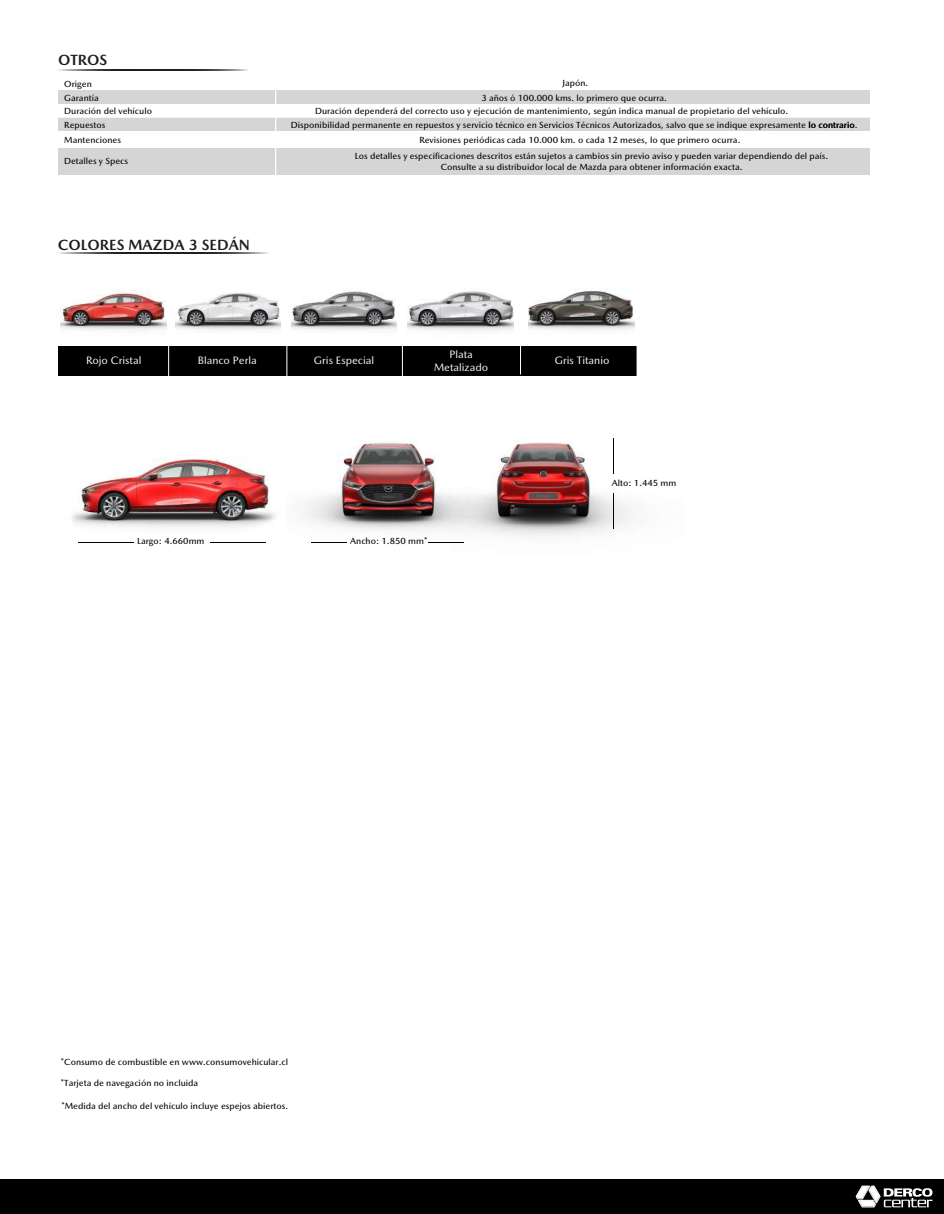
<style>
.page{position:relative;width:944px;height:1214px;background:#fff}
.page>*{position:absolute;margin:0;border:0;box-sizing:border-box;transform-origin:0 0}
.t1{font:700 15px "Mazda Type";color:#1d1e1c}
.t2{font:10.95px/13px "Mazda Type";color:#fff;text-align:center}
.t3{font:500 9px/13.5px "Mazda Type";color:#000}
</style>
<div class="page">
<svg style="left:59px;top:69px;width:189px;height:1px"></svg>
<div style="left:58px;top:90px;width:811px;height:14px;background:#d5d5d5"></div>
<div style="left:58px;top:117px;width:811px;height:14px;background:#d5d5d5"></div>
<div style="left:58px;top:149px;width:811px;height:26px;background:#d5d5d5"></div>
<hr style="left:58px;top:117px;width:811px;height:1px;background:#fff">
<div style="left:0;top:1179px;width:944px;height:35px;background:#000"></div>
<svg style="left:861px;top:1190px;width:72px;height:18px"></svg>
<svg style="left:855px;top:1185px;width:77px;height:22px"></svg>
<hr style="left:275px;top:77px;width:1px;height:137px;background:#fff">
<svg style="left:59px;top:252px;width:209px;height:2px"></svg>
<div style="left:58px;top:346px;width:578px;height:29px;background:#000"></div>
<hr style="left:168px;top:338px;width:1px;height:45px;background:#fff">
<hr style="left:286px;top:214px;width:1px;height:172px;background:#fff">
<hr style="left:402px;top:232px;width:1px;height:150px;background:#fff">
<hr style="left:520px;top:235px;width:1px;height:139px;background:#fff">
<img style="left:61px;top:289px;width:105px;height:41px">
<img style="left:175px;top:292px;width:106px;height:38px">
<img style="left:291px;top:291px;width:106px;height:39px">
<img style="left:408px;top:291px;width:105px;height:40px">
<img style="left:528px;top:289px;width:106px;height:42px">
<img style="left:531px;top:438px;width:99px;height:98px">
<img style="left:245px;top:441px;width:286px;height:102px">
<hr style="left:210px;top:541px;width:56px;height:1px;background:#000">
<hr style="left:78px;top:541px;width:56px;height:1px;background:#000">
<hr style="left:429px;top:541px;width:35px;height:1px;background:#000">
<hr style="left:311px;top:541px;width:36px;height:1px;background:#000">
<hr style="left:612px;top:438px;width:1px;height:35px;background:#000">
<hr style="left:612px;top:493px;width:1px;height:36px;background:#000">
<img style="left:72px;top:446px;width:213px;height:87px">
<h1 class="t1" style="left:58px;top:51px;width:51px">OTROS</h1>
<p class="t3" style="left:64px;top:77px;width:89px">Origen<br>Garantía<br>Duración del vehículo<br>Repuestos</p>
<p class="t3" style="left:64px;top:133px;width:58px">Mantenciones</p>
<p class="t3" style="left:64px;top:154px;width:65px">Detalles y Specs</p>
<h1 class="t1" style="left:58px;top:235px;width:194px">COLORES MAZDA 3 SEDÁN</h1>
<p class="t3" style="left:562px;top:76px;width:27px">Japón.</p>
<p class="t3" style="left:291px;top:104px;width:568px;text-indent:24px">Duración dependerá del correcto uso y ejecución de mantenimiento, según indica manual de propietario del vehículo.<br>Disponibilidad permanente en repuestos y servicio técnico en Servicios Técnicos Autorizados, salvo que se indique expresamente lo contrario.</p>
<p class="t3" style="left:355px;top:131px;width:475px;line-height:16.8px;text-indent:64px">Revisiones periódicas cada 10.000 km. o cada 12 meses, lo que primero ocurra.<br>Los detalles y especificaciones descritos están sujetos a cambios sin previo aviso y pueden variar dependiendo del país.</p>
<p class="t3" style="left:440px;top:160px;width:303px">Consulte a su distribuidor local de Mazda para obtener información exacta.</p>
<p class="t3" style="left:481px;top:91px;width:187px">3 años ó 100.000 kms. lo primero que ocurra.</p>
<p class="t2" style="left:86px;top:354px;width:57px">Rojo Cristal</p>
<p class="t2" style="left:198px;top:353px;width:61px">Blanco Perla</p>
<p class="t2" style="left:314px;top:354px;width:62px">Gris Especial</p>
<p class="t2" style="left:434px;top:348px;width:56px">Plata<br>Metalizado</p>
<p class="t2" style="left:554px;top:354px;width:56px">Gris Titanio</p>
<p class="t3" style="left:137px;top:534px;width:69px">Largo: 4.660mm</p>
<p class="t3" style="left:350px;top:534px;width:79px">Ancho: 1.850 mm*</p>
<p class="t3" style="left:612px;top:476px;width:66px">Alto: 1.445 mm</p>
<p class="t3" style="left:61px;top:1054px;width:229px">*Consumo de combustible en www.consumovehicular.cl</p>
<p class="t3" style="left:61px;top:1076px;width:139px">*Tarjeta de navegación no incluida</p>
<p class="t3" style="left:61px;top:1099px;width:228px">*Medida del ancho del vehículo incluye espejos abiertos.</p>
</div>
